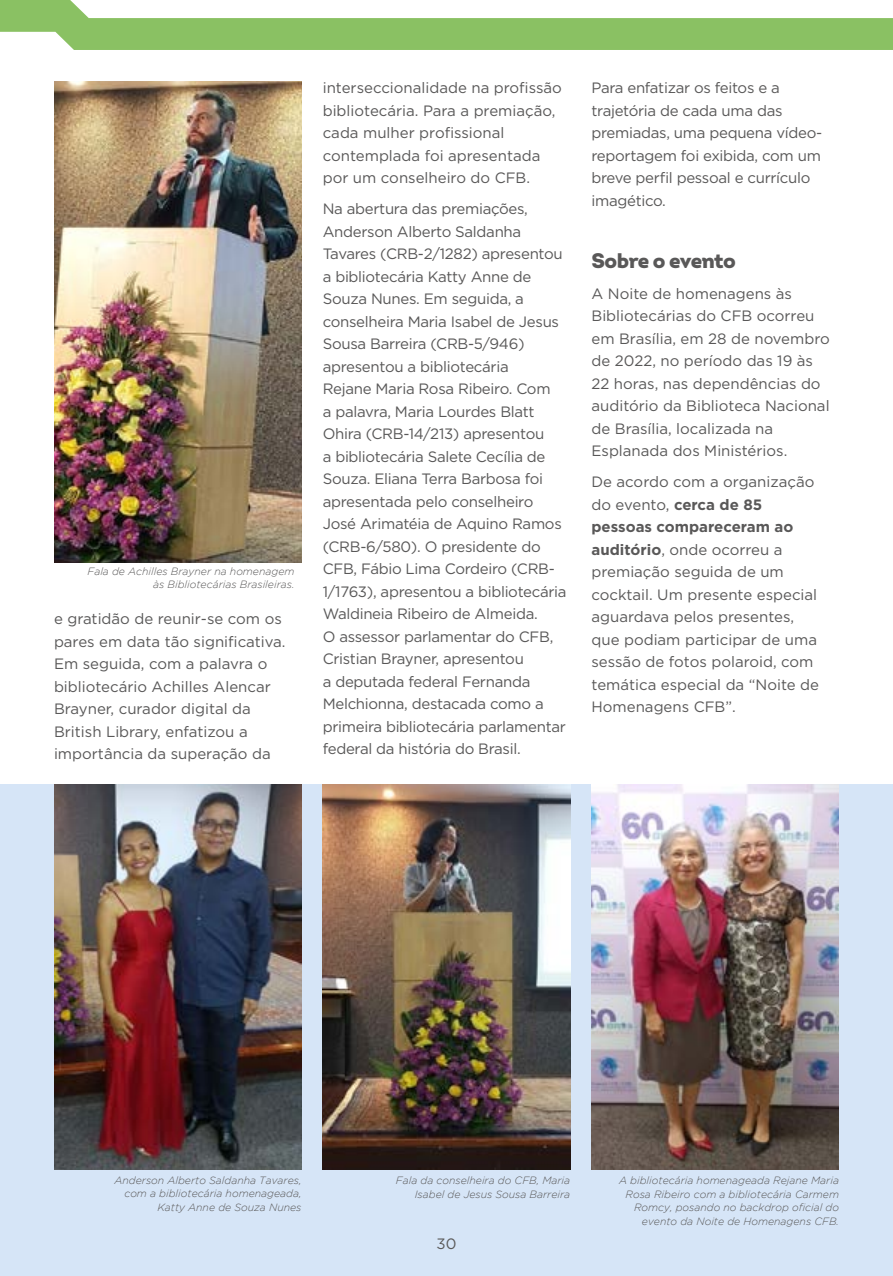
<style>
.page{position:relative;width:893px;height:1276px;background:#fff}
.page>*{position:absolute;margin:0;border:0;box-sizing:border-box;transform-origin:0 0}
.t1{font:900 21px "Intro";letter-spacing:-.03em;color:#595858}
.t2{font:15px/22.5px "Gotham";letter-spacing:-.02em;color:#595858}
.t3{font:15px/22.5px "Gotham";color:#595858}
.t4{font:italic 300 10.5px/13.5px "Gotham";color:#595858;text-align:right}
.s1{font-weight:700}
</style>
<div class="page">
<div style="left:0;top:784px;width:893px;height:492px;background:#d6e5f7"></div>
<img style="left:54px;top:81px;width:247px;height:481px">
<img style="left:54px;top:784px;width:247px;height:386px">
<img style="left:323px;top:784px;width:247px;height:386px">
<img style="left:591px;top:784px;width:248px;height:386px">
<svg style="left:0;top:0;width:893px;height:50px"></svg>
<p class="t4" style="left:87px;top:564px;width:208px">Fala de Achilles Brayner na homenagem às Bibliotecárias Brasileiras.</p>
<p class="t3" style="left:54px;top:607px;width:233px">e gratidão de reunir-se com os pares em data tão significativa.<br>Em seguida, com a palavra o bibliotecário Achilles Alencar<br>Brayner, curador digital da<br>British Library, enfatizou a importância da superação da</p>
<p class="t3" style="left:323px;top:76px;width:241px">interseccionalidade na profissão bibliotecária. Para a premiação, cada mulher profissional contemplada foi apresentada por um conselheiro do CFB.</p>
<p class="t2" style="left:323px;top:197px;width:245px">Na abertura das premiações,<br>Anderson Alberto Saldanha<br>Tavares (CRB-2/1282) apresentou a bibliotecária Katty Anne de<br>Souza Nunes. Em seguida, a conselheira Maria Isabel de Jesus<br>Sousa Barreira (CRB-5/946) apresentou a bibliotecária<br>Rejane Maria Rosa Ribeiro. Com<br>a palavra, Maria Lourdes Blatt<br>Ohira (CRB-14/213) apresentou<br>a bibliotecária Salete Cecília de<br>Souza. Eliana Terra Barbosa foi apresentada pelo conselheiro<br>José Arimatéia de Aquino Ramos (CRB-6/580). O presidente do<br>CFB, Fábio Lima Cordeiro (CRB-<br>1/1763), apresentou a bibliotecária<br>Waldineia Ribeiro de Almeida.<br>O assessor parlamentar do CFB,<br>Cristian Brayner, apresentou<br>a deputada federal Fernanda<br>Melchionna, destacada como a primeira bibliotecária parlamentar federal da história do Brasil.</p>
<p class="t2" style="left:591px;top:76px;width:232px">Para enfatizar os feitos e a trajetória de cada uma das premiadas, uma pequena vídeo&shy;reportagem foi exibida, com um breve perfil pessoal e currículo imagético.</p>
<h1 class="t1" style="left:591px;top:247px;width:146px">Sobre o evento</h1>
<p class="t3" style="left:591px;top:282px;width:240px">A Noite de homenagens às<br>Bibliotecárias do CFB ocorreu em Brasília, em 28 de novembro de 2022, no período das 19 às<br>22 horas, nas dependências do auditório da Biblioteca Nacional de Brasília, localizada na<br>Esplanada dos Ministérios.</p>
<p class="t3" style="left:591px;top:470px;width:229px">De acordo com a organização do evento, <span class="s1">cerca de 85 pessoas compareceram ao auditório</span>, onde ocorreu a premiação seguida de um cocktail. Um presente especial aguardava pelos presentes, que podiam participar de uma sessão de fotos polaroid, com temática especial da “Noite de<br>Homenagens CFB”.</p>
<p class="t4" style="left:114px;top:1173px;width:188px">Anderson Alberto Saldanha Tavares, com a bibliotecária homenageada,<br>Katty Anne de Souza Nunes</p>
<p class="t4" style="left:396px;top:1173px;width:176px">Fala da conselheira do CFB, Maria<br>Isabel de Jesus Sousa Barreira</p>
<p class="t4" style="left:619px;top:1173px;width:221px">A bibliotecária homenageada Rejane Maria Rosa Ribeiro com a bibliotecária Carmem Romcy, posando no backdrop oficial do evento da Noite de Homenagens CFB.</p>
<p class="t2" style="left:436px;top:1232px;width:21px">30</p>
</div>
